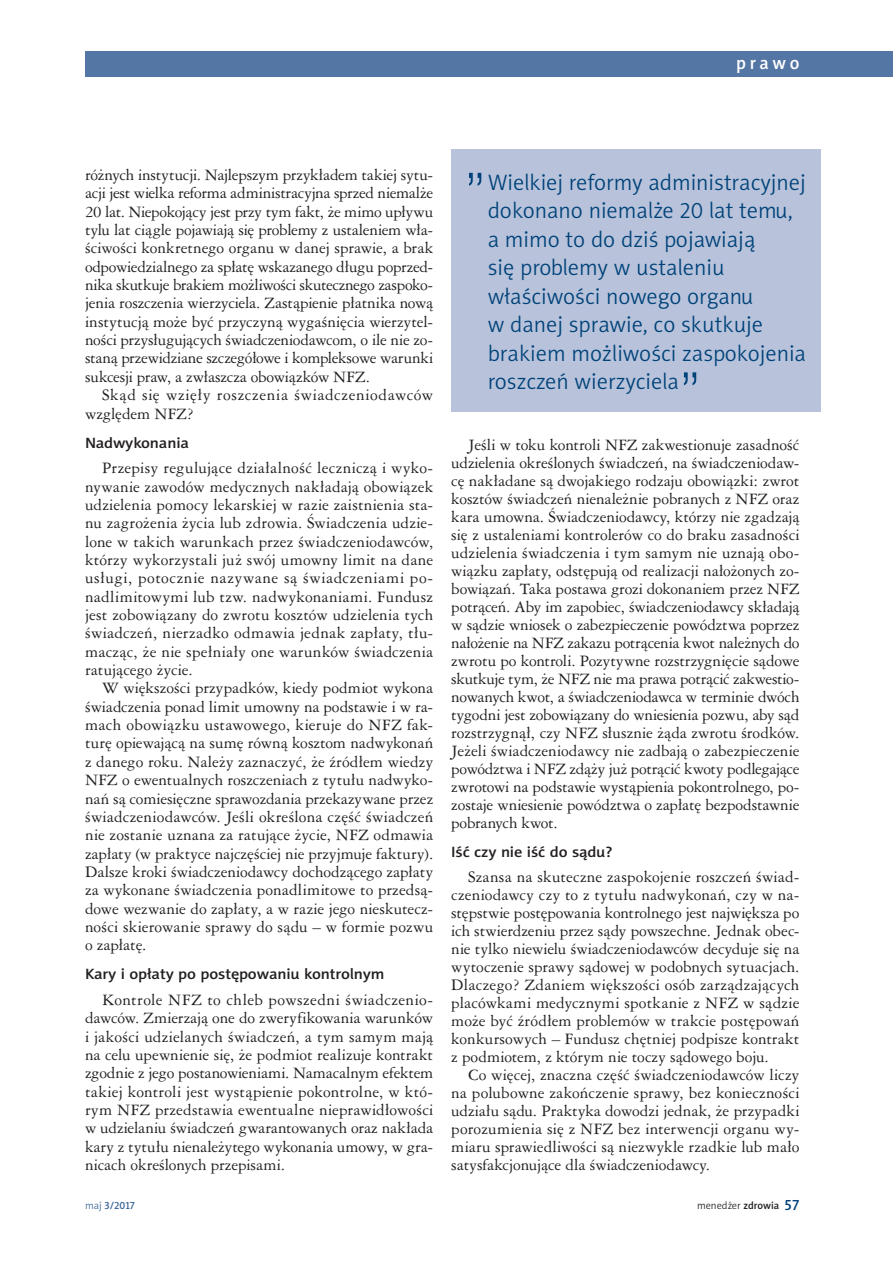
<style>
.page{position:relative;width:893px;height:1263px;background:#fff}
.page>*{position:absolute;margin:0;border:0;box-sizing:border-box;transform-origin:0 0}
.t1{font:52.5px "Swis 721 Lt PL";color:#004279}
.t2{font:22.5px/28.5px "Naomi Sans EFN Light";color:#004279}
.t3{font:18px "Naomi Sans EFN Medium";letter-spacing:.2em;color:#fff}
.t4{font:15px/18.3px "Ameri Garmnd PL";color:#231f20;text-align:justify}
.t5{font:15px "Naomi Sans EFN Medium";letter-spacing:-.01em;color:#231f20;scale:1.1 1}
.t6{font:15px/18.3px "Ameri Garmnd PL";letter-spacing:.045em;color:#231f20}
.t7{font:10.5px "Naomi Sans EFN Light";color:#231f20}
.t8{font:10.5px "Naomi Sans EFN Medium";color:#3d6799}
.s1{font-family:"Naomi Sans EFN Light"}
.s2{font-family:"Naomi Sans EFN Medium"}
.s3{font-family:"Naomi Sans EFN Medium";font-size:15px;color:#004279}
</style>
<div class="page">
<div style="left:85px;top:51px;width:808px;height:26px;background:#5476a5"></div>
<div style="left:451px;top:149px;width:370px;height:263px;background:#b8c3db"></div>
<p class="t3" style="left:736px;top:52px;width:65px">prawo</p>
<p class="t4" style="left:85px;top:165px;width:350px">różnych instytucji. Najlepszym przykładem takiej sytu&shy;acji jest wielka reforma administracyjna sprzed niemalże 20 lat. Niepokojący jest przy tym fakt, że mimo upływu tylu lat ciągle pojawiają się problemy z ustaleniem wła&shy;ściwości konkretnego organu w danej sprawie, a brak odpowiedzialnego za spłatę wskazanego długu poprzed&shy;nika skutkuje brakiem możliwości skutecznego zaspoko&shy;jenia roszczenia wierzyciela. Zastąpienie płatnika nową instytucją może być przyczyną wygaśnięcia wierzytel&shy;ności przysługujących świadczeniodawcom, o ile nie zo&shy;staną przewidziane szczegółowe i kompleksowe warunki sukcesji praw, a zwłaszcza obowiązków NFZ.</p>
<p class="t6" style="left:85px;top:385px;width:350px;text-indent:17px">Skąd się wzięły roszczenia świadczeniodawców względem NFZ?</p>
<p class="t5" style="left:85px;top:434px;width:96px">Nadwykonania</p>
<p class="t4" style="left:85px;top:459px;width:350px;text-indent:17px">Przepisy regulujące działalność leczniczą i wyko&shy;nywanie zawodów medycznych nakładają obowiązek udzielenia pomocy lekarskiej w razie zaistnienia sta&shy;nu zagrożenia życia lub zdrowia. Świadczenia udzie&shy;lone w takich warunkach przez świadczeniodawców, którzy wykorzystali już swój umowny limit na dane usługi, potocznie nazywane są świadczeniami po&shy;nadlimitowymi lub tzw. nadwykonaniami. Fundusz jest zobowiązany do zwrotu kosztów udzielenia tych świadczeń, nierzadko odmawia jednak zapłaty, tłu&shy;macząc, że nie spełniały one warunków świadczenia ratującego życie.</p>
<p class="t4" style="left:85px;top:679px;width:350px;text-indent:17px">W większości przypadków, kiedy podmiot wykona świadczenia ponad limit umowny na podstawie i w ra&shy;mach obowiązku ustawowego, kieruje do NFZ fak&shy;turę opiewającą na sumę równą kosztom nadwykonań z danego roku. Należy zaznaczyć, że źródłem wiedzy NFZ o ewentualnych roszczeniach z tytułu nadwyko&shy;nań są comiesięczne sprawozdania przekazywane przez świadczeniodawców. Jeśli określona część świadczeń nie zostanie uznana za ratujące życie, NFZ odmawia zapłaty (w praktyce najczęściej nie przyjmuje faktury).<br>Dalsze kroki świadczeniodawcy dochodzącego zapłaty za wykonane świadczenia ponadlimitowe to przedsą&shy;dowe wezwanie do zapłaty, a w razie jego nieskutecz&shy;ności skierowanie sprawy do sądu – w formie pozwu o zapłatę.</p>
<p class="t5" style="left:85px;top:965px;width:274px">Kary i opłaty po postępowaniu kontrolnym</p>
<p class="t4" style="left:85px;top:990px;width:350px;text-indent:17px">Kontrole NFZ to chleb powszedni świadczenio&shy;dawców. Zmierzają one do zweryfikowania warunków i jakości udzielanych świadczeń, a tym samym mają na celu upewnienie się, że podmiot realizuje kontrakt zgodnie z jego postanowieniami. Namacalnym efektem takiej kontroli jest wystąpienie pokontrolne, w któ&shy;rym NFZ przedstawia ewentualne nieprawidłowości w udzielaniu świadczeń gwarantowanych oraz nakłada kary z tytułu nienależytego wykonania umowy, w gra&shy;nicach określonych przepisami.</p>
<h1 class="t1" style="left:464px;top:159px;width:24px">”</h1>
<h2 class="t2" style="left:488px;top:168px;width:320px">Wielkiej reformy administracyjnej dokonano niemalże 20 lat temu, a mimo to do dziś pojawiają<br>się problemy w ustaleniu właściwości nowego organu<br>w danej sprawie, co skutkuje brakiem możliwości zaspokojenia roszczeń wierzyciela</h2>
<h1 class="t1" style="left:679px;top:359px;width:24px">”</h1>
<p class="t4" style="left:451px;top:435px;width:350px;text-indent:17px">Jeśli w toku kontroli NFZ zakwestionuje zasadność udzielenia określonych świadczeń, na świadczeniodaw&shy;cę nakładane są dwojakiego rodzaju obowiązki: zwrot kosztów świadczeń nienależnie pobranych z NFZ oraz kara umowna. Świadczeniodawcy, którzy nie zgadzają się z ustaleniami kontrolerów co do braku zasadności udzielenia świadczenia i tym samym nie uznają obo&shy;wiązku zapłaty, odstępują od realizacji nałożonych zo&shy;bowiązań. Taka postawa grozi dokonaniem przez NFZ potrąceń. Aby im zapobiec, świadczeniodawcy składają w sądzie wniosek o zabezpieczenie powództwa poprzez nałożenie na NFZ zakazu potrącenia kwot należnych do zwrotu po kontroli. Pozytywne rozstrzygnięcie sądowe skutkuje tym, że NFZ nie ma prawa potrącić zakwestio&shy;nowanych kwot, a świadczeniodawca w terminie dwóch tygodni jest zobowiązany do wniesienia pozwu, aby sąd rozstrzygnął, czy NFZ słusznie żąda zwrotu środków.<br>Jeżeli świadczeniodawcy nie zadbają o zabezpieczenie powództwa i NFZ zdąży już potrącić kwoty podlegające zwrotowi na podstawie wystąpienia pokontrolnego, po&shy;zostaje wniesienie powództwa o zapłatę bezpodstawnie pobranych kwot.</p>
<p class="t5" style="left:451px;top:843px;width:148px">Iść czy nie iść do sądu?</p>
<p class="t4" style="left:451px;top:867px;width:350px;text-indent:17px">Szansa na skuteczne zaspokojenie roszczeń świad&shy;czeniodawcy czy to z tytułu nadwykonań, czy w na&shy;stępstwie postępowania kontrolnego jest największa po ich stwierdzeniu przez sądy powszechne. Jednak obec&shy;nie tylko niewielu świadczeniodawców decyduje się na wytoczenie sprawy sądowej w podobnych sytuacjach.<br>Dlaczego? Zdaniem większości osób zarządzających placówkami medycznymi spotkanie z NFZ w sądzie może być źródłem problemów w trakcie postępowań konkursowych – Fundusz chętniej podpisze kontrakt z podmiotem, z którym nie toczy sądowego boju.</p>
<p class="t4" style="left:451px;top:1065px;width:350px;text-indent:17px">Co więcej, znaczna część świadczeniodawców liczy na polubowne zakończenie sprawy, bez konieczności udziału sądu. Praktyka dowodzi jednak, że przypadki porozumienia się z NFZ bez interwencji organu wy&shy;miaru sprawiedliwości są niezwykle rzadkie lub mało satysfakcjonujące dla świadczeniodawcy.</p>
<p class="t8" style="left:85px;top:1199px;width:51px"><span class="s1">maj</span> 3/2017</p>
<p class="t7" style="left:697px;top:1199px;width:104px">menedżer <span class="s2">zdrowia</span> <span class="s3">57</span></p>
</div>
